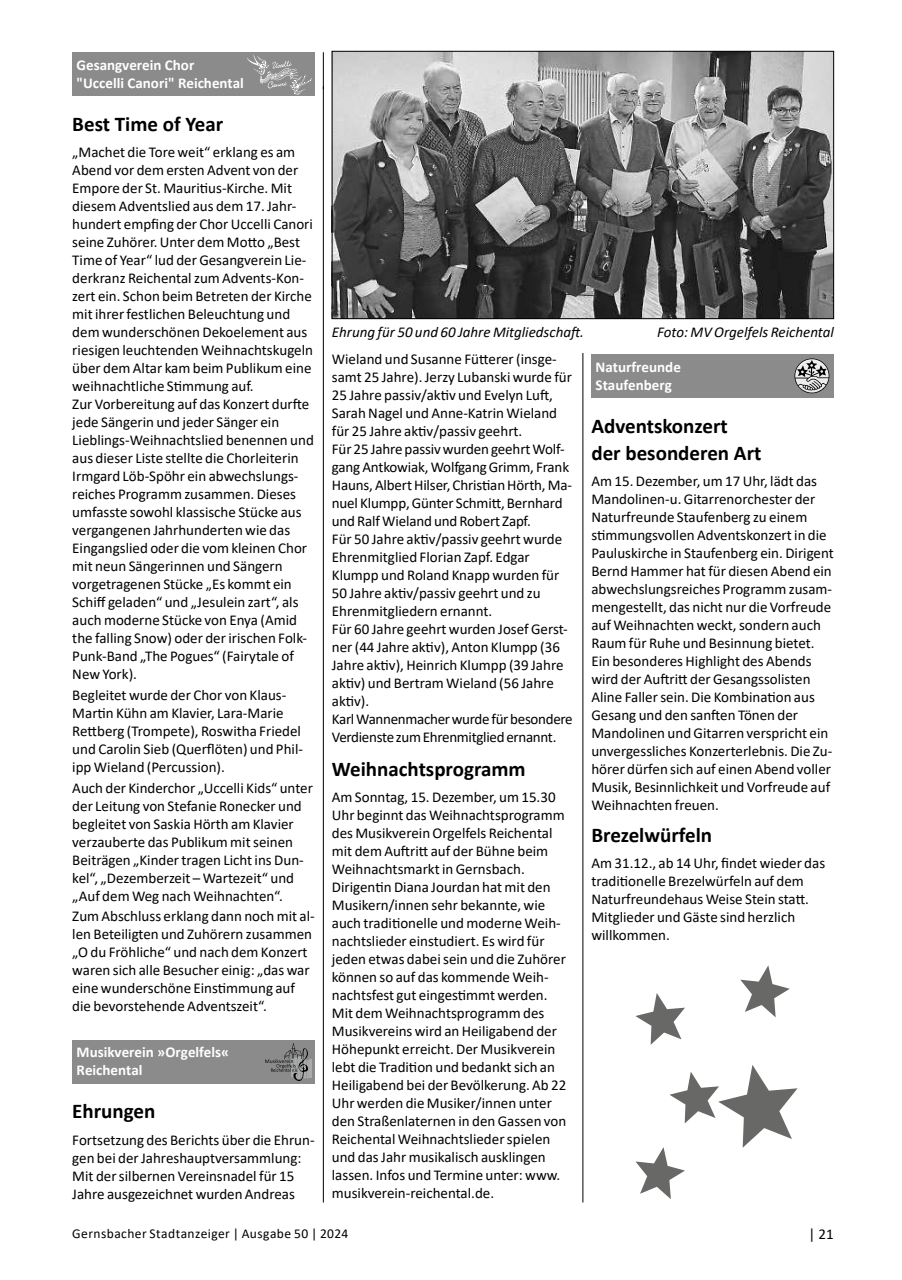
<style>
.page{position:relative;width:902px;height:1280px;background:#fff}
.page>*{position:absolute;margin:0;border:0;box-sizing:border-box;transform-origin:0 0}
.t1{font:700 21px/27px "Calibri";color:#000}
.t2{font:15px/18px "Calibri";color:#000}
.t3{font:700 15px/18px "Calibri";color:#fff}
.t4{font:italic 15px "Calibri";color:#000}
.t5{font:13.5px "Calibri";letter-spacing:.03em;color:#000}
</style>
<div class="page">
<div style="left:72px;top:53px;width:243px;height:43px;background:#8b8b8b"></div>
<svg style="left:247px;top:54px;width:65px;height:41px"></svg>
<div style="left:72px;top:1040px;width:243px;height:43px;background:#8b8b8b"></div>
<svg style="left:265px;top:1043px;width:46px;height:38px"></svg>
<div style="left:591px;top:354px;width:242px;height:44px;background:#8b8b8b"></div>
<svg style="left:794px;top:358px;width:35px;height:35px"></svg>
<svg style="left:795px;top:359px;width:33px;height:34px"></svg>
<hr style="left:323px;top:86px;width:1px;height:1116px;background:#000">
<hr style="left:582px;top:353px;width:1px;height:849px;background:#000">
<img style="left:334px;top:53px;width:497px;height:264px">
<div style="left:332px;top:51px;width:501px;height:268px;border:1px solid #000"></div>
<svg style="left:635px;top:993px;width:50px;height:52px"></svg>
<svg style="left:740px;top:965px;width:49px;height:52px"></svg>
<svg style="left:635px;top:1065px;width:162px;height:134px"></svg>
<hr style="left:323px;top:52px;width:1px;height:37px;background:#000">
<p class="t3" style="left:77px;top:56px;width:169px">Gesangverein Chor "Uccelli Canori" Reichental</p>
<h1 class="t1" style="left:72px;top:110px;width:152px">Best Time of Year</h1>
<p class="t2" style="left:72px;top:143px;width:243px">„Machet die Tore weit“ erklang es am Abend vor dem ersten Advent von der Empore der St. Mauritius-Kirche. Mit diesem Adventslied aus dem 17. Jahr&shy;hundert empfing der Chor Uccelli Canori seine Zuhörer. Unter dem Motto „Best Time of Year“ lud der Gesangverein Lie&shy;derkranz Reichental zum Advents-Kon&shy;zert ein. Schon beim Betreten der Kirche mit ihrer festlichen Beleuchtung und dem wunderschönen Dekoelement aus riesigen leuchtenden Weihnachtskugeln über dem Altar kam beim Publikum eine weihnachtliche Stimmung auf.<br>Zur Vorbereitung auf das Konzert durfte jede Sängerin und jeder Sänger ein Lieblings-Weihnachtslied benennen und aus dieser Liste stellte die Chorleiterin Irmgard Löb-Spöhr ein abwechslungs&shy;reiches Programm zusammen. Dieses umfasste sowohl klassische Stücke aus vergangenen Jahrhunderten wie das Eingangslied oder die vom kleinen Chor mit neun Sängerinnen und Sängern vorgetragenen Stücke „Es kommt ein Schiff geladen“ und „Jesulein zart“, als auch moderne Stücke von Enya (Amid the falling Snow) oder der irischen Folk-Punk-Band „The Pogues“ (Fairytale of New York).</p>
<p class="t2" style="left:72px;top:686px;width:232px">Begleitet wurde der Chor von Klaus-Martin Kühn am Klavier, Lara-Marie Rettberg (Trompete), Roswitha Friedel und Carolin Sieb (Querflöten) und Phil&shy;ipp Wieland (Percussion).</p>
<p class="t2" style="left:72px;top:778px;width:242px">Auch der Kinderchor „Uccelli Kids“ unter der Leitung von Stefanie Ronecker und begleitet von Saskia Hörth am Klavier verzauberte das Publikum mit seinen Beiträgen „Kinder tragen Licht ins Dun&shy;kel“, „Dezemberzeit – Wartezeit“ und „Auf dem Weg nach Weihnachten“.</p>
<p class="t2" style="left:72px;top:907px;width:244px">Zum Abschluss erklang dann noch mit al&shy;len Beteiligten und Zuhörern zusammen „O du Fröhliche“ und nach dem Konzert waren sich alle Besucher einig: „das war eine wunderschöne Einstimmung auf die bevorstehende Adventszeit“.</p>
<p class="t3" style="left:77px;top:1043px;width:154px">Musikverein »Orgelfels«<br>Reichental</p>
<h1 class="t1" style="left:72px;top:1097px;width:85px">Ehrungen</h1>
<p class="t2" style="left:72px;top:1130px;width:244px">Fortsetzung des Berichts über die Ehrun&shy;gen bei der Jahreshauptversammlung:<br>Mit der silbernen Vereinsnadel für 15<br>Jahre ausgezeichnet wurden Andreas</p>
<p class="t4" style="left:332px;top:322px;width:254px">Ehrung für 50 und 60 Jahre Mitgliedschaft.</p>
<p class="t4" style="left:657px;top:322px;width:178px">Foto: MV Orgelfels Reichental</p>
<p class="t2" style="left:332px;top:350px;width:242px">Wieland und Susanne Fütterer (insge&shy;samt 25 Jahre). Jerzy Lubanski wurde für 25 Jahre passiv/aktiv und Evelyn Luft, Sarah Nagel und Anne-Katrin Wieland für 25 Jahre aktiv/passiv geehrt.<br>Für 25 Jahre passiv wurden geehrt Wolf&shy;gang Antkowiak, Wolfgang Grimm, Frank Hauns, Albert Hilser, Christian Hörth, Ma&shy;nuel Klumpp, Günter Schmitt, Bernhard und Ralf Wieland und Robert Zapf.<br>Für 50 Jahre aktiv/passiv geehrt wurde Ehrenmitglied Florian Zapf. Edgar Klumpp und Roland Knapp wurden für 50 Jahre aktiv/passiv geehrt und zu Ehrenmitgliedern ernannt.<br>Für 60 Jahre geehrt wurden Josef Gerst&shy;ner (44 Jahre aktiv), Anton Klumpp (36<br>Jahre aktiv), Heinrich Klumpp (39 Jahre aktiv) und Bertram Wieland (56 Jahre aktiv).<br>Karl Wannenmacher wurde für besondere Verdienste zum Ehrenmitglied ernannt.</p>
<h1 class="t1" style="left:332px;top:755px;width:195px">Weihnachtsprogramm</h1>
<p class="t2" style="left:332px;top:788px;width:236px">Am Sonntag, 15. Dezember, um 15.30<br>Uhr beginnt das Weihnachtsprogramm des Musikverein Orgelfels Reichental mit dem Auftritt auf der Bühne beim Weihnachtsmarkt in Gernsbach.<br>Dirigentin Diana Jourdan hat mit den Musikern/innen sehr bekannte, wie auch traditionelle und moderne Weih&shy;nachtslieder einstudiert. Es wird für jeden etwas dabei sein und die Zuhörer können so auf das kommende Weih&shy;nachtsfest gut eingestimmt werden.<br>Mit dem Weihnachtsprogramm des Musikvereins wird an Heiligabend der Höhepunkt erreicht. Der Musikverein lebt die Tradition und bedankt sich an Heiligabend bei der Bevölkerung. Ab 22<br>Uhr werden die Musiker/innen unter den Straßenlaternen in den Gassen von Reichental Weihnachtslieder spielen und das Jahr musikalisch ausklingen lassen. Infos und Termine unter: www. musikverein-reichental.de.</p>
<p class="t3" style="left:595px;top:358px;width:87px">Naturfreunde<br>Staufenberg</p>
<h1 class="t1" style="left:591px;top:412px;width:171px">Adventskonzert der besonderen Art</h1>
<p class="t2" style="left:591px;top:472px;width:244px">Am 15. Dezember, um 17 Uhr, lädt das Mandolinen-u. Gitarrenorchester der Naturfreunde Staufenberg zu einem stimmungsvollen Adventskonzert in die Pauluskirche in Staufenberg ein. Dirigent Bernd Hammer hat für diesen Abend ein abwechslungsreiches Programm zusam&shy;mengestellt, das nicht nur die Vorfreude auf Weihnachten weckt, sondern auch Raum für Ruhe und Besinnung bietet.<br>Ein besonderes Highlight des Abends wird der Auftritt der Gesangssolisten Aline Faller sein. Die Kombination aus Gesang und den sanften Tönen der Mandolinen und Gitarren verspricht ein unvergessliches Konzerterlebnis. Die Zu&shy;hörer dürfen sich auf einen Abend voller Musik, Besinnlichkeit und Vorfreude auf Weihnachten freuen.</p>
<h1 class="t1" style="left:591px;top:821px;width:122px">Brezelwürfeln</h1>
<p class="t2" style="left:591px;top:854px;width:235px">Am 31.12., ab 14 Uhr, findet wieder das traditionelle Brezelwürfeln auf dem<br>Naturfreundehaus Weise Stein statt.<br>Mitglieder und Gäste sind herzlich willkommen.</p>
<p class="t5" style="left:72px;top:1224px;width:277px">Gernsbacher Stadtanzeiger | Ausgabe 50 | 2024</p>
<p class="t2" style="left:808px;top:1225px;width:27px">| 21</p>
</div>
